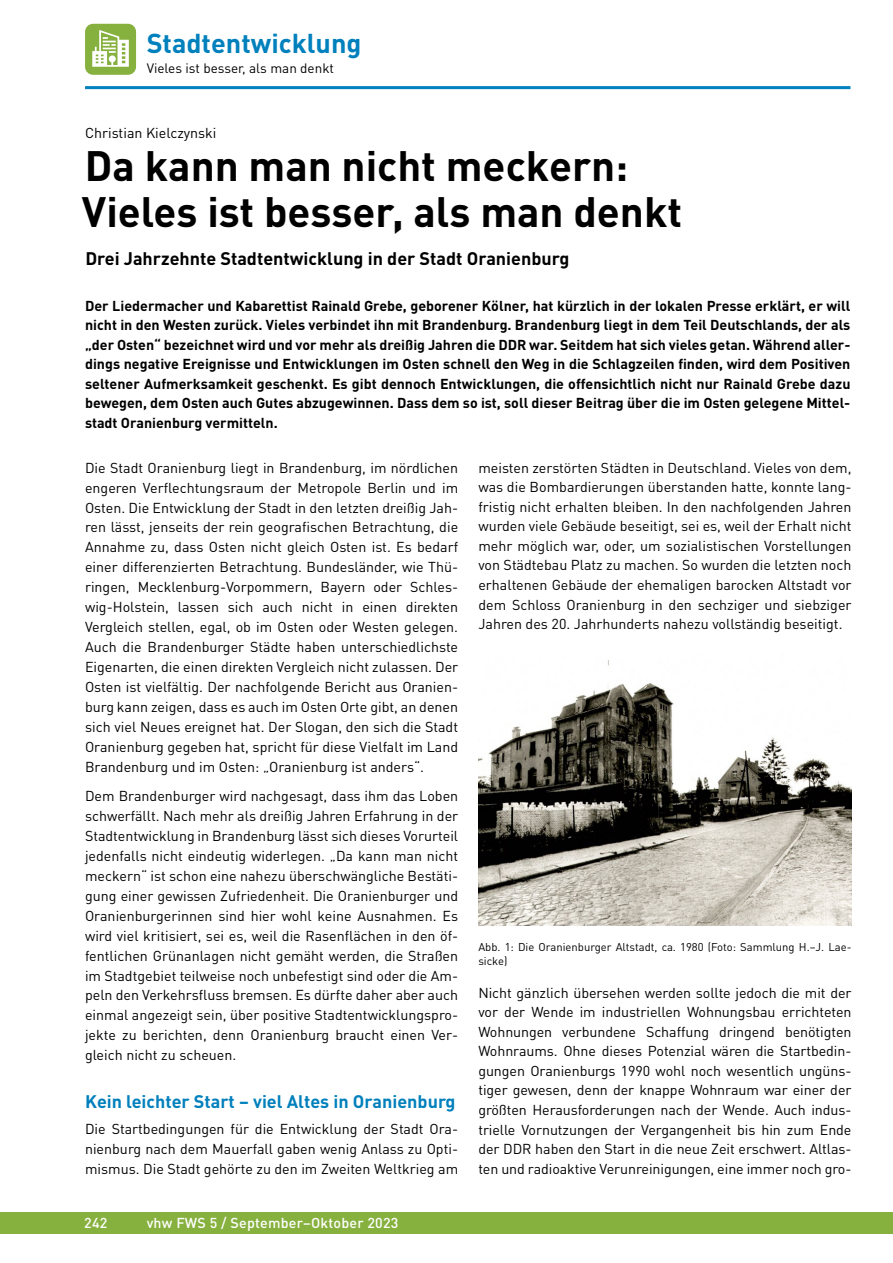
<style>
.page{position:relative;width:893px;height:1263px;background:#fff}
.page>*{position:absolute;margin:0;border:0;box-sizing:border-box;transform-origin:0 0}
.t1{font:700 42px/46.5px "DIN Pro";color:#000}
.t2{font:700 27px "DIN Pro";color:#0080bc}
.t3{font:700 18px "DIN Pro";color:#000}
.t4{font:700 18px "DIN Pro";color:#0080bc}
.t5{font:14.25px/20px "DIN Pro";color:#000;text-align:justify}
.t6{font:700 14.25px/19.5px "DIN Pro";color:#000;text-align:justify}
.t7{font:500 14.25px "DIN Pro";letter-spacing:.015em;color:#fff}
.t8{font:13.5px "DIN Pro";color:#000}
.t9{font:11.25px/13.5px "DIN Pro";color:#000}
</style>
<div class="page">
<div style="left:0;top:1212px;width:893px;height:21px;background:#87b13f"></div>
<hr style="left:85px;top:86px;width:765px;height:3px;background:#0080bc">
<div style="left:85px;top:24px;width:51px;height:51px;background:#87b13f;border-radius:8px"></div>
<svg style="left:92px;top:30px;width:37px;height:37px"></svg>
<img style="left:478px;top:660px;width:373px;height:266px">
<h2 class="t2" style="left:147px;top:25px;width:216px">Stadtentwicklung</h2>
<p class="t8" style="left:147px;top:59px;width:189px">Vieles ist besser, als man denkt</p>
<p class="t5" style="left:85px;top:123px;width:133px">Christian Kielczynski</p>
<h1 class="t1" style="left:82px;top:141px;width:602px">Da kann man nicht meckern:<br>Vieles ist besser, als man denkt</h1>
<p class="t3" style="left:85px;top:246px;width:486px">Drei Jahrzehnte Stadtentwicklung in der Stadt Oranienburg</p>
<p class="t6" style="left:85px;top:295px;width:767px">Der Liedermacher und Kabarettist Rainald Grebe, geborener Kölner, hat kürzlich in der lokalen Presse erklärt, er will nicht in den Westen zurück. Vieles verbindet ihn mit Brandenburg. Brandenburg liegt in dem Teil Deutschlands, der als „der Osten“ bezeichnet wird und vor mehr als dreißig Jahren die DDR war. Seitdem hat sich vieles getan. Während aller&shy;dings negative Ereignisse und Entwicklungen im Osten schnell den Weg in die Schlagzeilen finden, wird dem Positiven seltener Aufmerksamkeit geschenkt. Es gibt dennoch Entwicklungen, die offensichtlich nicht nur Rainald Grebe dazu bewegen, dem Osten auch Gutes abzugewinnen. Dass dem so ist, soll dieser Beitrag über die im Osten gelegene Mittel&shy;stadt Oranienburg vermitteln.</p>
<p class="t5" style="left:85px;top:457px;width:375px">Die Stadt Oranienburg liegt in Brandenburg, im nördlichen engeren Verflechtungsraum der Metropole Berlin und im Osten. Die Entwicklung der Stadt in den letzten dreißig Jah&shy;ren lässt, jenseits der rein geografischen Betrachtung, die Annahme zu, dass Osten nicht gleich Osten ist. Es bedarf einer differenzierten Betrachtung. Bundesländer, wie Thü&shy;ringen, Mecklenburg-Vorpommern, Bayern oder Schles&shy;wig-Holstein, lassen sich auch nicht in einen direkten Vergleich stellen, egal, ob im Osten oder Westen gelegen.<br>Auch die Brandenburger Städte haben unterschiedlichste Eigenarten, die einen direkten Vergleich nicht zulassen. Der Osten ist vielfältig. Der nachfolgende Bericht aus Oranien&shy;burg kann zeigen, dass es auch im Osten Orte gibt, an denen sich viel Neues ereignet hat. Der Slogan, den sich die Stadt Oranienburg gegeben hat, spricht für diese Vielfalt im Land Brandenburg und im Osten: „Oranienburg ist anders“.</p>
<p class="t5" style="left:85px;top:785px;width:375px">Dem Brandenburger wird nachgesagt, dass ihm das Loben schwerfällt. Nach mehr als dreißig Jahren Erfahrung in der Stadtentwicklung in Brandenburg lässt sich dieses Vorurteil jedenfalls nicht eindeutig widerlegen. „Da kann man nicht meckern“ ist schon eine nahezu überschwängliche Bestäti&shy;gung einer gewissen Zufriedenheit. Die Oranienburger und Oranienburgerinnen sind hier wohl keine Ausnahmen. Es wird viel kritisiert, sei es, weil die Rasenflächen in den öf&shy;fentlichen Grünanlagen nicht gemäht werden, die Straßen im Stadtgebiet teilweise noch unbefestigt sind oder die Am&shy;peln den Verkehrsfluss bremsen. Es dürfte daher aber auch einmal angezeigt sein, über positive Stadtentwicklungspro&shy;jekte zu berichten, denn Oranienburg braucht einen Ver&shy;gleich nicht zu scheuen.</p>
<p class="t4" style="left:85px;top:1089px;width:372px">Kein leichter Start – viel Altes in Oranienburg</p>
<p class="t5" style="left:85px;top:1118px;width:375px">Die Startbedingungen für die Entwicklung der Stadt Ora&shy;nienburg nach dem Mauerfall gaben wenig Anlass zu Opti&shy;mismus. Die Stadt gehörte zu den im Zweiten Weltkrieg am</p>
<p class="t7" style="left:84px;top:1213px;width:25px">242</p>
<p class="t7" style="left:147px;top:1213px;width:253px">vhw FWS 5 / September–Oktober 2023</p>
<p class="t5" style="left:478px;top:457px;width:375px;line-height:19.5px">meisten zerstörten Städten in Deutschland. Vieles von dem, was die Bombardierungen überstanden hatte, konnte lang&shy;fristig nicht erhalten bleiben. In den nachfolgenden Jahren wurden viele Gebäude beseitigt, sei es, weil der Erhalt nicht mehr möglich war, oder, um sozialistischen Vorstellungen von Städtebau Platz zu machen. So wurden die letzten noch erhaltenen Gebäude der ehemaligen barocken Altstadt vor dem Schloss Oranienburg in den sechziger und siebziger Jahren des 20. Jahrhunderts nahezu vollständig beseitigt.</p>
<p class="t9" style="left:478px;top:940px;width:375px">Abb. 1: Die Oranienburger Altstadt, ca. 1980 (Foto: Sammlung H.–J. Lae&shy;sicke)</p>
<p class="t5" style="left:478px;top:982px;width:375px;line-height:19.5px">Nicht gänzlich übersehen werden sollte jedoch die mit der vor der Wende im industriellen Wohnungsbau errichteten Wohnungen verbundene Schaffung dringend benötigten Wohnraums. Ohne dieses Potenzial wären die Startbedin&shy;gungen Oranienburgs 1990 wohl noch wesentlich ungüns&shy;tiger gewesen, denn der knappe Wohnraum war einer der größten Herausforderungen nach der Wende. Auch indus&shy;trielle Vornutzungen der Vergangenheit bis hin zum Ende der DDR haben den Start in die neue Zeit erschwert. Altlas&shy;ten und radioaktive Verunreinigungen, eine immer noch gro-</p>
</div>
